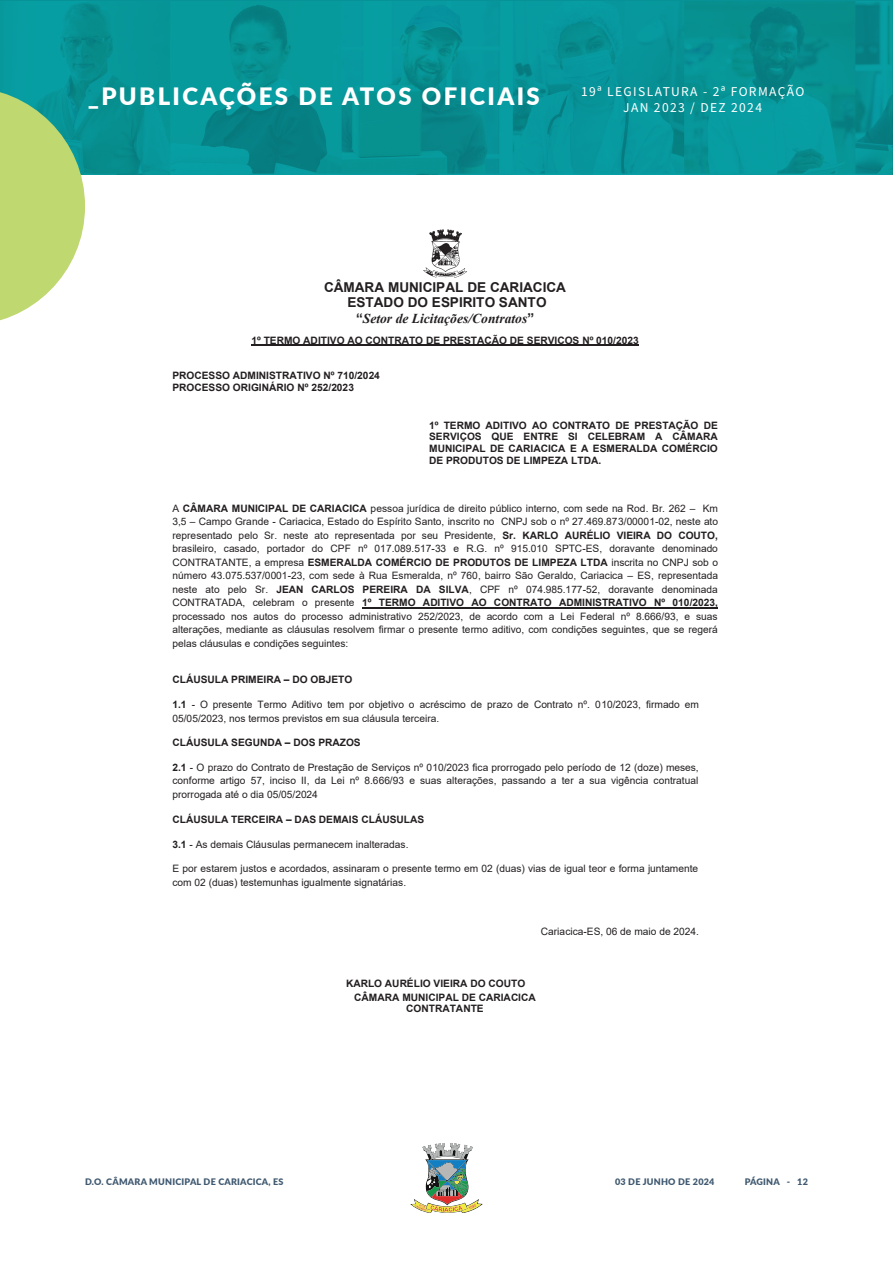
<style>
.page{position:relative;width:893px;height:1263px;background:#fff}
.page>*{position:absolute;margin:0;border:0;box-sizing:border-box;transform-origin:0 0}
.t1{font:900 23.85px "Lato";letter-spacing:.1em;color:#fff}
.t2{font:700 13.65px/15.6px "Arial";color:#231f20;text-align:center}
.t3{font:13.5px "Source Sans Pro";letter-spacing:.1em;color:#fff}
.t4{font:10.2px/13.5px "Arial";letter-spacing:.005em;color:#231f20;text-align:justify}
.t5{font:700 10.2px/11.7px "Arial";color:#231f20}
.t6{font:900 9px "Lato";letter-spacing:.025em;color:#405970}
.s1{font-family:"Times New Roman";font-style:italic}
.s2{font-weight:700}
</style>
<div class="page">
<svg style="left:410px;top:1143px;width:73px;height:70px"></svg>
<img style="left:0;top:2px;width:892px;height:172px">
<svg style="left:0;top:87px;width:85px;height:234px;background:#acd389"></svg>
<img style="left:423px;top:229px;width:44px;height:49px">
<hr style="left:251px;top:345px;width:388px;height:1px;background:#231f20">
<hr style="left:362px;top:607px;width:356px;height:1px;background:#231f20">
<hr style="left:892px;top:0;width:1px;height:174px;background:#08a1a6">
<p class="t1" style="left:88px;top:78px;width:454px">_PUBLICAÇÕES DE ATOS OFICIAIS</p>
<p class="t3" style="left:581px;top:82px;width:225px">19ª LEGISLATURA - 2ª FORMAÇÃO</p>
<p class="t3" style="left:623px;top:98px;width:140px">JAN 2023 / DEZ 2024</p>
<p class="t2" style="left:324px;top:279px;width:244px">CÂMARA MUNICIPAL DE CARIACICA<br>ESTADO DO ESPIRITO SANTO<br>“<span class="s1">Setor de Licitações/Contratos</span>”</p>
<p class="t5" style="left:251px;top:334px;width:389px">1º TERMO ADITIVO AO CONTRATO DE PRESTAÇÃO DE SERVIÇOS Nº 010/2023</p>
<p class="t5" style="left:172px;top:369px;width:209px">PROCESSO ADMINISTRATIVO Nº 710/2024<br>PROCESSO ORIGINÁRIO Nº 252/2023</p>
<p class="t5" style="left:429px;top:419px;width:290px;text-align:justify">1º TERMO ADITIVO AO CONTRATO DE PRESTAÇÃO DE SERVIÇOS QUE ENTRE SI CELEBRAM A CÂMARA MUNICIPAL DE CARIACICA E A ESMERALDA COMÉRCIO DE PRODUTOS DE LIMPEZA LTDA.</p>
<p class="t4" style="left:172px;top:501px;width:547px">A <span class="s2">CÂMARA MUNICIPAL DE CARIACICA</span> pessoa jurídica de direito público interno, com sede na Rod. Br. 262 – Km 3,5 – Campo Grande - Cariacica, Estado do Espírito Santo, inscrito no CNPJ sob o nº 27.469.873/00001-02, neste ato representado pelo Sr. neste ato representada por seu Presidente, <span class="s2">Sr. KARLO AURÉLIO VIEIRA DO COUTO, </span>brasileiro, casado, portador do CPF nº 017.089.517-33 e R.G. nº 915.010 SPTC-ES, doravante denominado CONTRATANTE, a empresa <span class="s2">ESMERALDA COMÉRCIO DE PRODUTOS DE LIMPEZA LTDA</span> inscrita no CNPJ sob o número 43.075.537/0001-23, com sede à Rua Esmeralda, nº 760, bairro São Geraldo, Cariacica – ES, representada neste ato pelo Sr. <span class="s2">JEAN CARLOS PEREIRA DA SILVA</span>, CPF nº 074.985.177-52, doravante denominada CONTRATADA, celebram o presente <span class="s2">1º TERMO ADITIVO AO CONTRATO ADMINISTRATIVO Nº 010/2023, </span>processado nos autos do processo administrativo 252/2023, de acordo com a Lei Federal nº 8.666/93, e suas alterações, mediante as cláusulas resolvem firmar o presente termo aditivo, com condições seguintes, que se regerá pelas cláusulas e condições seguintes:</p>
<p class="t5" style="left:172px;top:674px;width:181px">CLÁUSULA PRIMEIRA – DO OBJETO</p>
<p class="t4" style="left:172px;top:697px;width:528px"><span class="s2">1.1</span> - O presente Termo Aditivo tem por objetivo o acréscimo de prazo de Contrato nº. 010/2023, firmado em<br>05/05/2023, nos termos previstos em sua cláusula terceira.</p>
<p class="t5" style="left:172px;top:737px;width:190px">CLÁUSULA SEGUNDA – DOS PRAZOS</p>
<p class="t4" style="left:172px;top:760px;width:528px"><span class="s2">2.1</span> - O prazo do Contrato de Prestação de Serviços nº 010/2023 fica prorrogado pelo período de 12 (doze) meses, conforme artigo 57, inciso II, da Lei nº 8.666/93 e suas alterações, passando a ter a sua vigência contratual prorrogada até o dia 05/05/2024</p>
<p class="t5" style="left:172px;top:813px;width:253px">CLÁUSULA TERCEIRA – DAS DEMAIS CLÁUSULAS</p>
<p class="t4" style="left:172px;top:837px;width:238px"><span class="s2">3.1</span> - As demais Cláusulas permanecem inalteradas.</p>
<p class="t4" style="left:172px;top:862px;width:527px">E por estarem justos e acordados, assinaram o presente termo em 02 (duas) vias de igual teor e forma juntamente com 02 (duas) testemunhas igualmente signatárias.</p>
<p class="t4" style="left:541px;top:925px;width:160px">Cariacica-ES, 06 de maio de 2024.</p>
<p class="t5" style="left:354px;top:977px;width:183px;line-height:13.5px;text-indent:-8px">KARLO AURÉLIO VIEIRA DO COUTO<br>CÂMARA MUNICIPAL DE CARIACICA</p>
<p class="t5" style="left:406px;top:1003px;width:79px">CONTRATANTE</p>
<p class="t6" style="left:85px;top:1175px;width:200px">D.O. CÂMARA MUNICIPAL DE CARIACICA, ES</p>
<p class="t6" style="left:615px;top:1175px;width:101px">03 DE JUNHO DE 2024</p>
<p class="t6" style="left:745px;top:1175px;width:65px">PÁGINA - 12</p>
</div>
